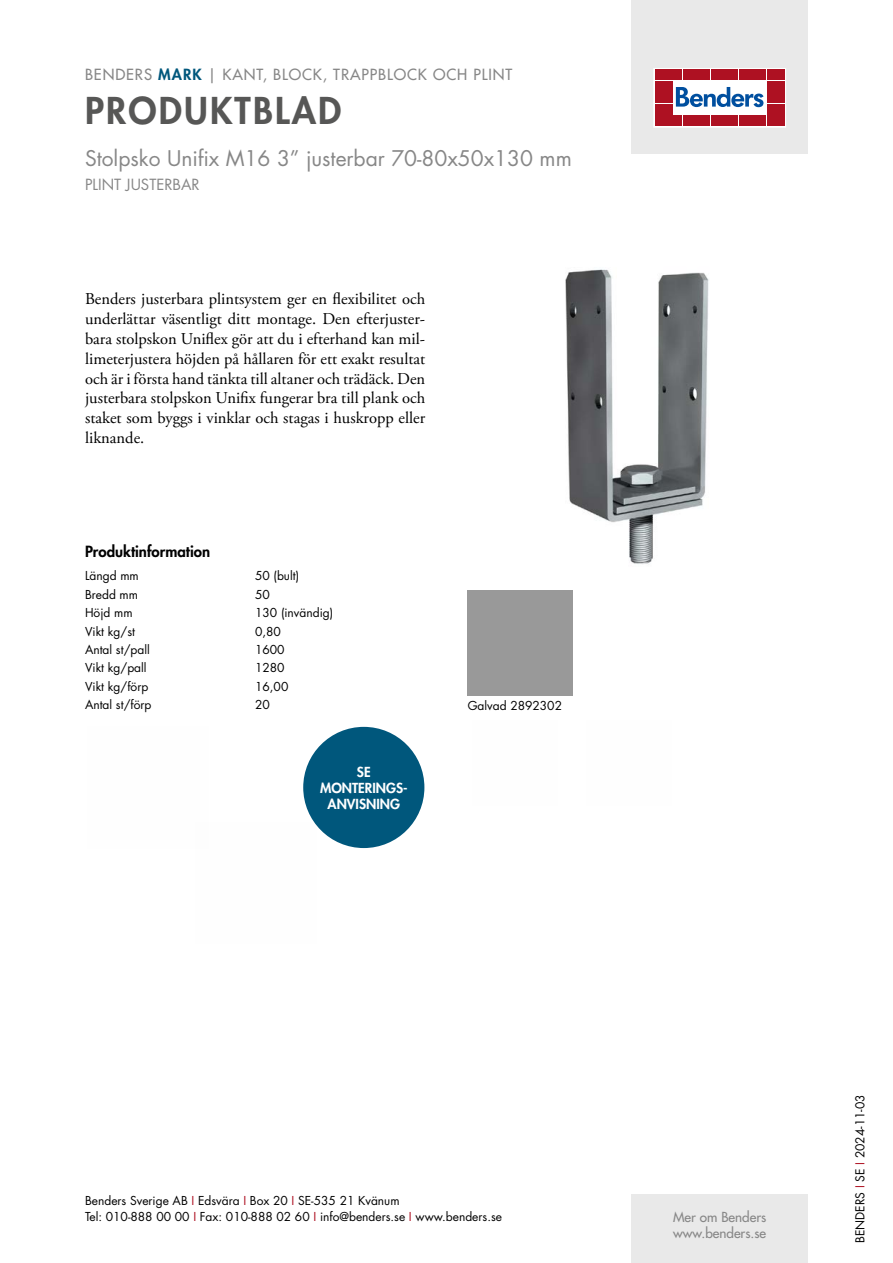
<style>
.page{position:relative;width:893px;height:1263px;background:#fff}
.page>*{position:absolute;margin:0;border:0;box-sizing:border-box;transform-origin:0 0}
.t1{font:800 36px "Futura Std";letter-spacing:.06em;color:#575756}
.t2{font:21px "Futura Std";color:#878787}
.t3{font:16.5px/19.8px "Adobe Garamond Pro";color:#000;text-align:justify}
.t4{font:500 15px "Futura Std";letter-spacing:.06em;color:#878787}
.t5{font:800 15px "Futura Std";color:#000}
.t6{font:15px "Futura Std";color:#878787}
.t7{font:500 13.5px/16.2px "Futura Std";color:#878787}
.t8{font:800 13.5px/16.2px "Futura Std";color:#fff;text-align:center}
.t9{font:12px/16.5px "Futura Std";color:#000}
.s1{font-weight:800;color:#00577c}
.s2{color:#ae1122}
</style>
<div class="page">
<div style="left:631px;top:0;width:177px;height:153px;background:#e9e9e9"></div>
<div style="left:631px;top:1195px;width:177px;height:68px;background:#e9e9e9"></div>
<svg style="left:656px;top:70px;width:128px;height:55px;background:#ebc5ca"></svg>
<div style="left:654px;top:68px;width:132px;height:59px;border:1px solid #fff"></div>
<div style="left:655px;top:70px;width:8px;height:10px;background:#ae1122"></div>
<div style="left:664px;top:70px;width:8px;height:10px;background:#ae1122"></div>
<div style="left:655px;top:81px;width:8px;height:10px;background:#ae1122"></div>
<div style="left:664px;top:81px;width:8px;height:10px;background:#ae1122"></div>
<div style="left:655px;top:93px;width:8px;height:10px;background:#ae1122"></div>
<div style="left:664px;top:93px;width:8px;height:10px;background:#ae1122"></div>
<div style="left:655px;top:104px;width:8px;height:11px;background:#ae1122"></div>
<div style="left:664px;top:104px;width:8px;height:11px;background:#ae1122"></div>
<div style="left:655px;top:116px;width:8px;height:10px;background:#ae1122"></div>
<div style="left:664px;top:116px;width:8px;height:10px;background:#ae1122"></div>
<div style="left:674px;top:70px;width:8px;height:10px;background:#ae1122"></div>
<div style="left:683px;top:70px;width:8px;height:10px;background:#ae1122"></div>
<div style="left:692px;top:70px;width:8px;height:10px;background:#ae1122"></div>
<div style="left:702px;top:70px;width:8px;height:10px;background:#ae1122"></div>
<div style="left:711px;top:70px;width:8px;height:10px;background:#ae1122"></div>
<div style="left:720px;top:70px;width:8px;height:10px;background:#ae1122"></div>
<div style="left:730px;top:70px;width:8px;height:10px;background:#ae1122"></div>
<div style="left:739px;top:70px;width:8px;height:10px;background:#ae1122"></div>
<div style="left:748px;top:70px;width:8px;height:10px;background:#ae1122"></div>
<div style="left:758px;top:70px;width:8px;height:10px;background:#ae1122"></div>
<div style="left:674px;top:116px;width:8px;height:10px;background:#ae1122"></div>
<div style="left:683px;top:116px;width:8px;height:10px;background:#ae1122"></div>
<div style="left:692px;top:116px;width:8px;height:10px;background:#ae1122"></div>
<div style="left:702px;top:116px;width:8px;height:10px;background:#ae1122"></div>
<div style="left:711px;top:116px;width:8px;height:10px;background:#ae1122"></div>
<div style="left:720px;top:116px;width:8px;height:10px;background:#ae1122"></div>
<div style="left:730px;top:116px;width:8px;height:10px;background:#ae1122"></div>
<div style="left:739px;top:116px;width:8px;height:10px;background:#ae1122"></div>
<div style="left:748px;top:116px;width:8px;height:10px;background:#ae1122"></div>
<div style="left:758px;top:116px;width:8px;height:10px;background:#ae1122"></div>
<div style="left:767px;top:70px;width:8px;height:10px;background:#ae1122"></div>
<div style="left:776px;top:70px;width:8px;height:10px;background:#ae1122"></div>
<div style="left:767px;top:81px;width:8px;height:10px;background:#ae1122"></div>
<div style="left:776px;top:81px;width:8px;height:10px;background:#ae1122"></div>
<div style="left:767px;top:93px;width:8px;height:10px;background:#ae1122"></div>
<div style="left:776px;top:93px;width:8px;height:10px;background:#ae1122"></div>
<div style="left:767px;top:104px;width:8px;height:11px;background:#ae1122"></div>
<div style="left:776px;top:104px;width:8px;height:11px;background:#ae1122"></div>
<div style="left:767px;top:116px;width:8px;height:10px;background:#ae1122"></div>
<div style="left:776px;top:116px;width:8px;height:10px;background:#ae1122"></div>
<svg style="left:676px;top:87px;width:87px;height:20px;background:#89add2"></svg>
<div style="left:303px;top:727px;width:121px;height:121px;background:#00577c;border-radius:50%"></div>
<img style="left:565px;top:269px;width:144px;height:295px">
<p class="t4" style="left:85px;top:65px;width:429px">BENDERS <span class="s1">MARK</span> | KANT, BLOCK, TRAPPBLOCK OCH PLINT</p>
<h1 class="t1" style="left:85px;top:87px;width:258px">PRODUKTBLAD</h1>
<p class="t2" style="left:85px;top:144px;width:488px">Stolpsko Unifix M16 3” justerbar 70-80x50x130 mm</p>
<p class="t6" style="left:85px;top:175px;width:116px">PLINT JUSTERBAR</p>
<p class="t3" style="left:85px;top:290px;width:342px">Benders justerbara plintsystem ger en flexibilitet och underlättar väsentligt ditt montage. Den efterjuster&shy;bara stolpskon Uniflex gör att du i efterhand kan mil&shy;limeterjustera höjden på hållaren för ett exakt resultat och är i första hand tänkta till altaner och trädäck. Den justerbara stolpskon Unifix fungerar bra till plank och staket som byggs i vinklar och stagas i huskropp eller liknande.</p>
<p class="t5" style="left:85px;top:542px;width:127px">Produktinformation</p>
<p class="t9" style="left:85px;top:568px;width:55px">Längd mm</p>
<p class="t9" style="left:255px;top:568px;width:46px">50 (bult)</p>
<p class="t9" style="left:85px;top:586px;width:55px">Bredd mm</p>
<p class="t9" style="left:255px;top:586px;width:16px">50</p>
<p class="t9" style="left:85px;top:604px;width:49px">Höjd mm</p>
<p class="t9" style="left:255px;top:604px;width:80px">130 (invändig)</p>
<p class="t9" style="left:85px;top:623px;width:51px">Vikt kg/st</p>
<p class="t9" style="left:255px;top:623px;width:27px">0,80</p>
<p class="t9" style="left:85px;top:641px;width:66px">Antal st/pall</p>
<p class="t9" style="left:255px;top:641px;width:31px">1600</p>
<p class="t9" style="left:85px;top:660px;width:63px">Vikt kg/pall</p>
<p class="t9" style="left:255px;top:660px;width:31px">1280</p>
<p class="t9" style="left:85px;top:678px;width:65px">Vikt kg/förp</p>
<p class="t9" style="left:255px;top:678px;width:35px">16,00</p>
<p class="t9" style="left:85px;top:697px;width:68px">Antal st/förp</p>
<p class="t9" style="left:255px;top:697px;width:16px">20</p>
<p class="t8" style="left:320px;top:764px;width:89px">SE<br>MONTERINGS-<br>ANVISNING</p>
<p class="t9" style="left:468px;top:697px;width:96px">Galvad 2892302</p>
<p class="t9" style="left:85px;top:1192px;width:418px">Benders Sverige AB <span class="s2">I</span> Edsvära <span class="s2">I</span> Box 20 <span class="s2">I</span> SE-535 21 Kvänum<br>Tel: 010-888 00 00 <span class="s2">I</span> Fax: 010-888 02 60 <span class="s2">I</span> info@benders.se <span class="s2">I</span> www.benders.se</p>
<p class="t7" style="left:673px;top:1209px;width:95px">Mer om Benders www.benders.se</p>
<p class="t9" style="left:852px;top:1243px;width:150px;rotate:-90deg">BENDERS <span class="s2">I</span> SE <span class="s2">I</span> 2024-11-03</p>
</div>
